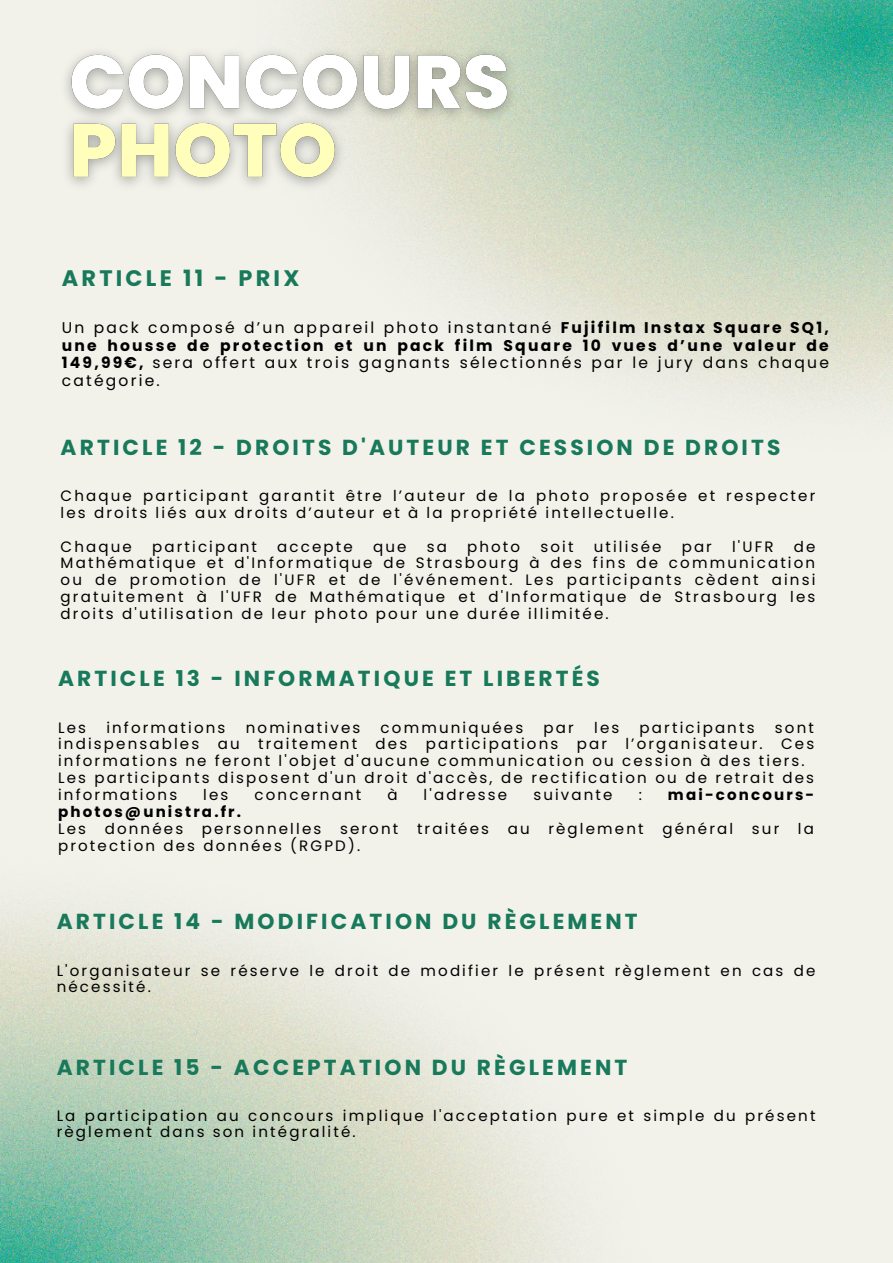
<style>
.page{position:relative;width:893px;height:1263px;background:#f2f2eb}
.page>*{position:absolute;margin:0;border:0;box-sizing:border-box;transform-origin:0 0}
.t1{font:700 22.42px "Poppins";letter-spacing:.145em;color:#18795b}
.t2{font:700 21.75px "Poppins";letter-spacing:.145em;color:#18795b}
.t3{font:15.52px/17.4px "Poppins";letter-spacing:.145em;color:#000;text-align:justify}
.t4{font:15.08px/16.9px "Poppins";letter-spacing:.145em;color:#000}
.t5{font:700 15.08px "Poppins";letter-spacing:.145em;color:#000}
.s1{font-weight:700}
</style>
<div class="page">
<img style="left:0;top:894px;width:602px;height:369px">
<img style="left:291px;top:0;width:602px;height:419px">
<img style="left:66px;top:14px;width:461px;height:210px">
<p class="t1" style="left:62px;top:262px;width:239px">ARTICLE 11 - PRIX</p>
<p class="t3" style="left:62px;top:319px;width:769px">Un pack composé d’un appareil photo instantané <span class="s1">Fujifilm Instax Square SQ1, une housse de protection et un pack film Square 10 vues d’une valeur de 149,99€,</span> sera offert aux trois gagnants sélectionnés par le jury dans chaque catégorie.</p>
<p class="t2" style="left:61px;top:432px;width:721px">ARTICLE 12 - DROITS D'AUTEUR ET CESSION DE DROITS</p>
<p class="t4" style="left:61px;top:487px;width:756px">Chaque participant garantit être l’auteur de la photo proposée et respecter les droits liés aux droits d’auteur et à la propriété intellectuelle.</p>
<p class="t4" style="left:61px;top:538px;width:73px">Chaque</p>
<p class="t4" style="left:152px;top:538px;width:106px">participant</p>
<p class="t4" style="left:277px;top:538px;width:77px">accepte</p>
<p class="t4" style="left:373px;top:538px;width:35px">que</p>
<p class="t4" style="left:427px;top:538px;width:22px">sa</p>
<p class="t4" style="left:467px;top:538px;width:55px">photo</p>
<p class="t4" style="left:540px;top:538px;width:35px">soit</p>
<p class="t4" style="left:594px;top:538px;width:69px">utilisée</p>
<p class="t4" style="left:681px;top:538px;width:32px">par</p>
<p class="t4" style="left:732px;top:538px;width:43px">l'UFR</p>
<p class="t4" style="left:61px;top:538px;width:756px;text-align:justify;text-indent:733px">de Mathématique et d'Informatique de Strasbourg à des fins de communication ou de promotion de l'UFR et de l'événement. Les participants cèdent ainsi gratuitement à l'UFR de Mathématique et d'Informatique de Strasbourg les droits d'utilisation de leur photo pour une durée illimitée.</p>
<p class="t2" style="left:58px;top:664px;width:543px">ARTICLE 13 - INFORMATIQUE ET LIBERTÉS</p>
<p class="t4" style="left:58px;top:719px;width:29px">Les</p>
<p class="t4" style="left:106px;top:719px;width:121px">informations</p>
<p class="t4" style="left:246px;top:719px;width:116px">nominatives</p>
<p class="t4" style="left:381px;top:719px;width:144px">communiquées</p>
<p class="t4" style="left:543px;top:719px;width:32px">par</p>
<p class="t4" style="left:594px;top:719px;width:27px">les</p>
<p class="t4" style="left:639px;top:719px;width:116px">participants</p>
<p class="t4" style="left:58px;top:719px;width:757px;text-align:justify;text-indent:717px">sont indispensables au traitement des participations par l’organisateur. Ces informations ne feront l'objet d'aucune communication ou cession à des tiers.</p>
<p class="t4" style="left:58px;top:769px;width:757px">Les participants disposent d'un droit d'accès, de rectification ou de retrait des informations</p>
<p class="t4" style="left:203px;top:786px;width:27px">les</p>
<p class="t4" style="left:254px;top:786px;width:108px">concernant</p>
<p class="t4" style="left:387px;top:786px;width:12px">à</p>
<p class="t4" style="left:423px;top:786px;width:85px">l'adresse</p>
<p class="t4" style="left:533px;top:786px;width:81px">suivante</p>
<p class="t4" style="left:638px;top:786px;width:5px">:</p>
<p class="t5" style="left:668px;top:784px;width:148px">mai-concours-</p>
<p class="t5" style="left:58px;top:801px;width:185px">photos@unistra.fr.</p>
<p class="t4" style="left:58px;top:820px;width:757px">Les données personnelles seront traitées au règlement général sur la protection des données (RGPD).</p>
<p class="t2" style="left:57px;top:906px;width:582px">ARTICLE 14 - MODIFICATION DU RÈGLEMENT</p>
<p class="t4" style="left:57px;top:962px;width:760px">L'organisateur se réserve le droit de modifier le présent règlement en cas de nécessité.</p>
<p class="t2" style="left:57px;top:1052px;width:572px">ARTICLE 15 - ACCEPTATION DU RÈGLEMENT</p>
<p class="t4" style="left:57px;top:1107px;width:760px">La participation au concours implique l'acceptation pure et simple du présent règlement dans son intégralité.</p>
</div>
